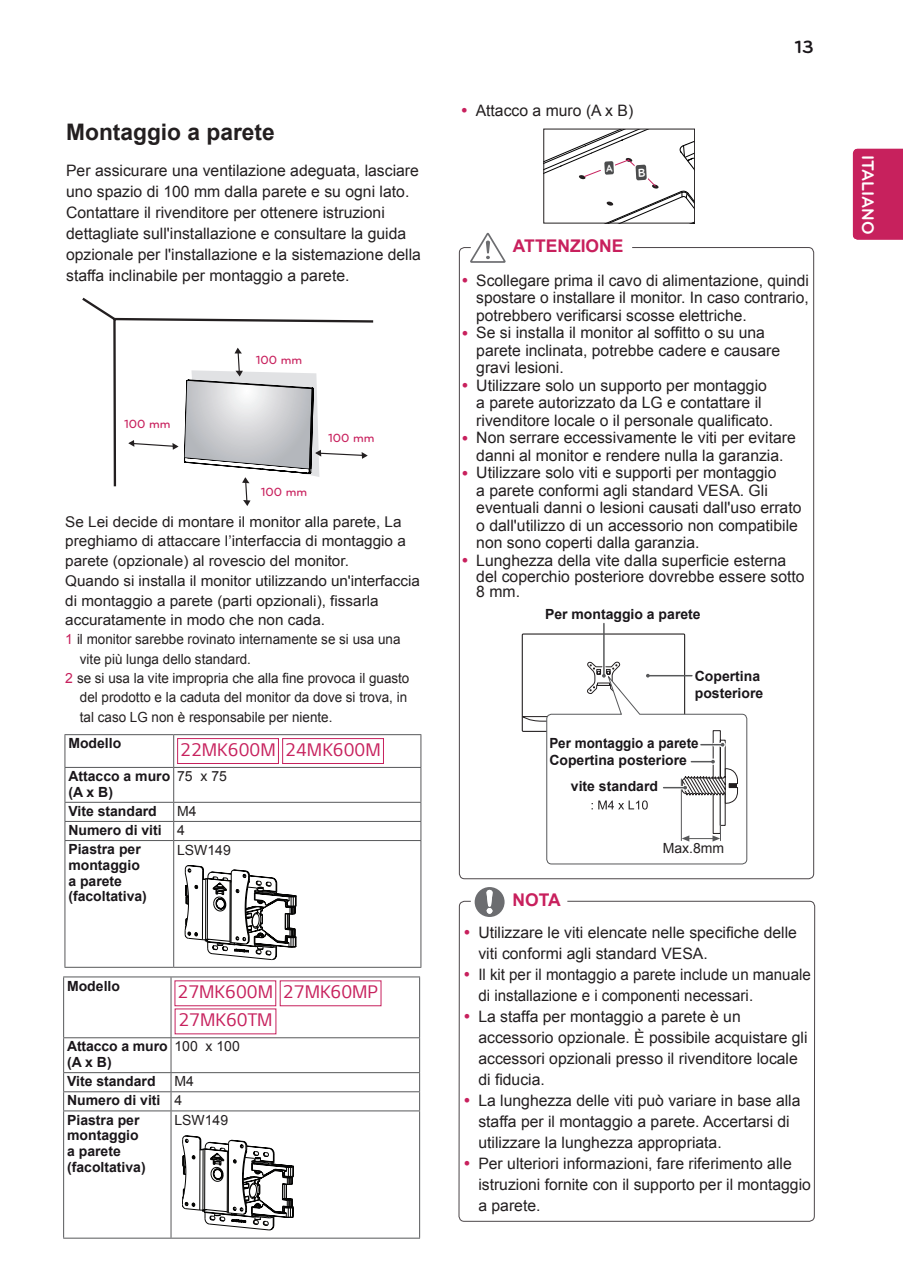
<style>
.page{position:relative;width:903px;height:1275px;background:#fff}
.page>*{position:absolute;margin:0;border:0;box-sizing:border-box;transform-origin:0 0}
.t1{font:700 22.75px "Arial";color:#231f20}
.t2{font:700 21px "Bryant LG";color:#fff}
.t3{font:19.25px/28.2px "LG Smart";color:#c7215d}
.t4{font:700 18.38px "Bryant LG";color:#1a161a}
.t5{font:700 17.5px "Arial";color:#c8205d}
.t6{font:700 17.5px "Bryant LG";color:#fff}
.t7{font:15.75px/21px "Arial";color:#231f20}
.t8{font:14.88px/19.8px "Arial";color:#231f20}
.t9{font:700 14px/15.8px "Arial";color:#1a161a}
.t10{font:14px "Arial";color:#231f20;scale:.96 1}
.t11{font:14px "Arial";color:#231f20}
.t12{font:700 14px "Arial";color:#1a161a;scale:.96 1}
.t13{font:500 12.25px "Bryant LG";color:#c8205d}
.s1{color:#c7215d}
.s2{font-weight:400;color:#231f20}
</style>
<div class="page">
<div style="left:853px;top:149px;width:50px;height:91px;background:#c7215d"></div>
<svg style="left:82px;top:298px;width:291px;height:189px"></svg>
<svg style="left:128px;top:348px;width:240px;height:158px"></svg>
<div style="left:458px;top:901px;width:357px;height:321px;border:1px solid #4c4649;border-radius:5px"></div>
<svg style="left:470px;top:233px;width:36px;height:30px"></svg>
<svg style="left:475px;top:887px;width:30px;height:30px"></svg>
<div style="left:522px;top:633px;width:163px;height:99px;border:1px solid #231f20"></div>
<hr style="left:603px;top:623px;width:2px;height:52px;background:#57585a">
<svg style="left:522px;top:660px;width:225px;height:204px"></svg>
<hr style="left:64px;top:734px;width:110px;height:1px;background:#57585a">
<hr style="left:64px;top:735px;width:1px;height:32px;background:#57585a">
<hr style="left:174px;top:734px;width:247px;height:1px;background:#57585a">
<hr style="left:173px;top:735px;width:1px;height:32px;background:#57585a">
<hr style="left:420px;top:735px;width:1px;height:32px;background:#57585a">
<hr style="left:64px;top:767px;width:110px;height:1px;background:#57585a">
<hr style="left:64px;top:768px;width:1px;height:34px;background:#57585a">
<hr style="left:174px;top:767px;width:247px;height:1px;background:#57585a">
<hr style="left:173px;top:768px;width:1px;height:34px;background:#57585a">
<hr style="left:420px;top:768px;width:1px;height:34px;background:#57585a">
<hr style="left:64px;top:802px;width:110px;height:1px;background:#57585a">
<hr style="left:174px;top:802px;width:247px;height:1px;background:#57585a">
<hr style="left:64px;top:821px;width:110px;height:1px;background:#57585a">
<svg style="left:64px;top:803px;width:1px;height:37px"></svg>
<hr style="left:174px;top:821px;width:247px;height:1px;background:#57585a">
<svg style="left:173px;top:803px;width:1px;height:37px"></svg>
<svg style="left:420px;top:803px;width:1px;height:37px"></svg>
<hr style="left:64px;top:840px;width:110px;height:1px;background:#57585a">
<hr style="left:64px;top:841px;width:1px;height:126px;background:#57585a">
<hr style="left:174px;top:840px;width:247px;height:1px;background:#57585a">
<hr style="left:173px;top:841px;width:1px;height:126px;background:#57585a">
<hr style="left:420px;top:841px;width:1px;height:126px;background:#57585a">
<hr style="left:64px;top:967px;width:110px;height:1px;background:#57585a">
<hr style="left:174px;top:967px;width:247px;height:1px;background:#57585a">
<svg style="left:177px;top:738px;width:207px;height:26px"></svg>
<svg style="left:185px;top:865px;width:112px;height:95px"></svg>
<hr style="left:63px;top:976px;width:108px;height:1px;background:#57585a">
<hr style="left:63px;top:977px;width:1px;height:60px;background:#57585a">
<hr style="left:171px;top:976px;width:249px;height:1px;background:#57585a">
<hr style="left:171px;top:977px;width:1px;height:60px;background:#57585a">
<hr style="left:419px;top:977px;width:1px;height:60px;background:#57585a">
<hr style="left:63px;top:1037px;width:108px;height:1px;background:#57585a">
<hr style="left:63px;top:1038px;width:1px;height:34px;background:#57585a">
<hr style="left:171px;top:1037px;width:249px;height:1px;background:#57585a">
<hr style="left:171px;top:1038px;width:1px;height:34px;background:#57585a">
<hr style="left:419px;top:1038px;width:1px;height:34px;background:#57585a">
<hr style="left:63px;top:1072px;width:108px;height:1px;background:#57585a">
<hr style="left:171px;top:1072px;width:249px;height:1px;background:#57585a">
<hr style="left:63px;top:1091px;width:108px;height:1px;background:#57585a">
<svg style="left:63px;top:1073px;width:1px;height:37px"></svg>
<hr style="left:171px;top:1091px;width:249px;height:1px;background:#57585a">
<svg style="left:171px;top:1073px;width:1px;height:37px"></svg>
<svg style="left:419px;top:1073px;width:1px;height:37px"></svg>
<hr style="left:63px;top:1110px;width:108px;height:1px;background:#57585a">
<hr style="left:63px;top:1111px;width:1px;height:127px;background:#57585a">
<hr style="left:171px;top:1110px;width:249px;height:1px;background:#57585a">
<hr style="left:171px;top:1111px;width:1px;height:127px;background:#57585a">
<hr style="left:419px;top:1111px;width:1px;height:127px;background:#57585a">
<hr style="left:63px;top:1238px;width:108px;height:1px;background:#57585a">
<hr style="left:171px;top:1238px;width:249px;height:1px;background:#57585a">
<svg style="left:174px;top:980px;width:208px;height:55px"></svg>
<svg style="left:182px;top:1135px;width:112px;height:95px"></svg>
<svg style="left:544px;top:128px;width:150px;height:96px"></svg>
<h1 class="t1" style="left:66px;top:117px;width:210px">Montaggio a parete</h1>
<p class="t7" style="left:66px;top:160px;width:356px">Per assicurare una ventilazione adeguata, lasciare uno spazio di 100 mm dalla parete e su ogni lato.<br>Contattare il rivenditore per ottenere istruzioni dettagliate sull'installazione e consultare la guida opzionale per l'installazione e la sistemazione della staffa inclinabile per montaggio a parete.</p>
<p class="t13" style="left:124px;top:416px;width:48px">100 mm</p>
<p class="t13" style="left:256px;top:353px;width:48px">100 mm</p>
<p class="t13" style="left:261px;top:484px;width:48px">100 mm</p>
<p class="t13" style="left:328px;top:431px;width:48px">100 mm</p>
<p class="t8" style="left:65px;top:512px;width:356px">Se Lei decide di montare il monitor alla parete, La preghiamo di attaccare l’interfaccia di montaggio a parete (opzionale) al rovescio del monitor.<br>Quando si installa il monitor utilizzando un'interfaccia di montaggio a parete (parti opzionali), fissarla accuratamente in modo che non cada.</p>
<p class="t10" style="left:65px;top:630px;width:351px"><span class="s1">1</span> il monitor sarebbe rovinato internamente se si usa una</p>
<p class="t10" style="left:80px;top:650px;width:180px">vite più lunga dello standard.</p>
<p class="t10" style="left:65px;top:669px;width:360px"><span class="s1">2</span> se si usa la vite impropria che alla fine provoca il guasto</p>
<p class="t10" style="left:80px;top:688px;width:342px">del prodotto e la caduta del monitor da dove si trova, in</p>
<p class="t10" style="left:80px;top:707px;width:265px">tal caso LG non è responsabile per niente.</p>
<p class="t9" style="left:68px;top:736px;width:54px">Modello</p>
<p class="t3" style="left:180px;top:735px;width:202px">22MK600M 24MK600M</p>
<p class="t9" style="left:68px;top:769px;width:103px">Attacco a muro (A x B)</p>
<p class="t11" style="left:177px;top:767px;width:51px">75 x 75</p>
<p class="t9" style="left:68px;top:804px;width:90px">Vite standard</p>
<p class="t9" style="left:68px;top:802px;width:130px;line-height:19.1px;text-indent:109px"><span class="s2">M4<br></span>Numero di viti <span class="s2">4<br></span>Piastra per</p>
<p class="t9" style="left:68px;top:858px;width:80px">montaggio a parete (facoltativa)</p>
<p class="t11" style="left:177px;top:841px;width:55px">LSW149</p>
<p class="t9" style="left:67px;top:978px;width:54px">Modello</p>
<p class="t3" style="left:178px;top:977px;width:202px">27MK600M 27MK60MP<br>27MK60TM</p>
<p class="t9" style="left:67px;top:1039px;width:102px">Attacco a muro (A x B)</p>
<p class="t11" style="left:174px;top:1037px;width:67px">100 x 100</p>
<p class="t9" style="left:67px;top:1074px;width:90px">Vite standard</p>
<p class="t9" style="left:67px;top:1072px;width:128px;line-height:19.1px;text-indent:107px"><span class="s2">M4<br></span>Numero di viti <span class="s2">4<br></span>Piastra per</p>
<p class="t9" style="left:67px;top:1128px;width:80px">montaggio a parete (facoltativa)</p>
<p class="t11" style="left:174px;top:1111px;width:55px">LSW149</p>
<p class="t7" style="left:476px;top:100px;width:159px">Attacco a muro (A x B)</p>
<p class="t5" style="left:513px;top:234px;width:112px">ATTENZIONE</p>
<p class="t4" style="left:795px;top:36px;width:20px">13</p>
<p class="t7" style="left:476px;top:272px;width:334px;line-height:17.5px">Scollegare prima il cavo di alimentazione, quindi spostare o installare il monitor. In caso contrario, potrebbero verificarsi scosse elettriche.<br>Se si installa il monitor al soffitto o su una parete inclinata, potrebbe cadere e causare gravi lesioni.<br>Utilizzare solo un supporto per montaggio<br>a parete autorizzato da LG e contattare il rivenditore locale o il personale qualificato.<br>Non serrare eccessivamente le viti per evitare danni al monitor e rendere nulla la garanzia.<br>Utilizzare solo viti e supporti per montaggio<br>a parete conformi agli standard VESA. Gli eventuali danni o lesioni causati dall'uso errato o dall'utilizzo di un accessorio non compatibile non sono coperti dalla garanzia.<br>Lunghezza della vite dalla superficie esterna</p>
<p class="t7" style="left:476px;top:568px;width:330px;line-height:15.8px">del coperchio posteriore dovrebbe essere sotto<br>8 mm.</p>
<p class="t9" style="left:545px;top:606px;width:157px">Per montaggio a parete</p>
<p class="t9" style="left:695px;top:668px;width:70px;line-height:16.8px">Copertina posteriore</p>
<p class="t12" style="left:549px;top:733px;width:157px">Per montaggio a parete</p>
<p class="t9" style="left:549px;top:748px;width:139px;line-height:25.9px;text-align:center">Copertina posteriore vite standard</p>
<p class="t5" style="left:512px;top:888px;width:50px">NOTA</p>
<p class="t11" style="left:663px;top:839px;width:63px">Max.8mm</p>
<p class="t7" style="left:478px;top:922px;width:334px">Utilizzare le viti elencate nelle specifiche delle viti conformi agli standard VESA.<br>Il kit per il montaggio a parete include un manuale di installazione e i componenti necessari.<br>La staffa per montaggio a parete è un accessorio opzionale. È possibile acquistare gli accessori opzionali presso il rivenditore locale di fiducia.<br>La lunghezza delle viti può variare in base alla staffa per il montaggio a parete. Accertarsi di utilizzare la lunghezza appropriata.<br>Per ulteriori informazioni, fare riferimento alle istruzioni fornite con il supporto per il montaggio a parete.</p>
<p class="t6" style="left:879px;top:155px;width:81px;rotate:90deg">ITALIANO</p>
<h2 class="t2" style="left:883px;top:185px;width:21px;rotate:90deg">IT</h2>
</div>
